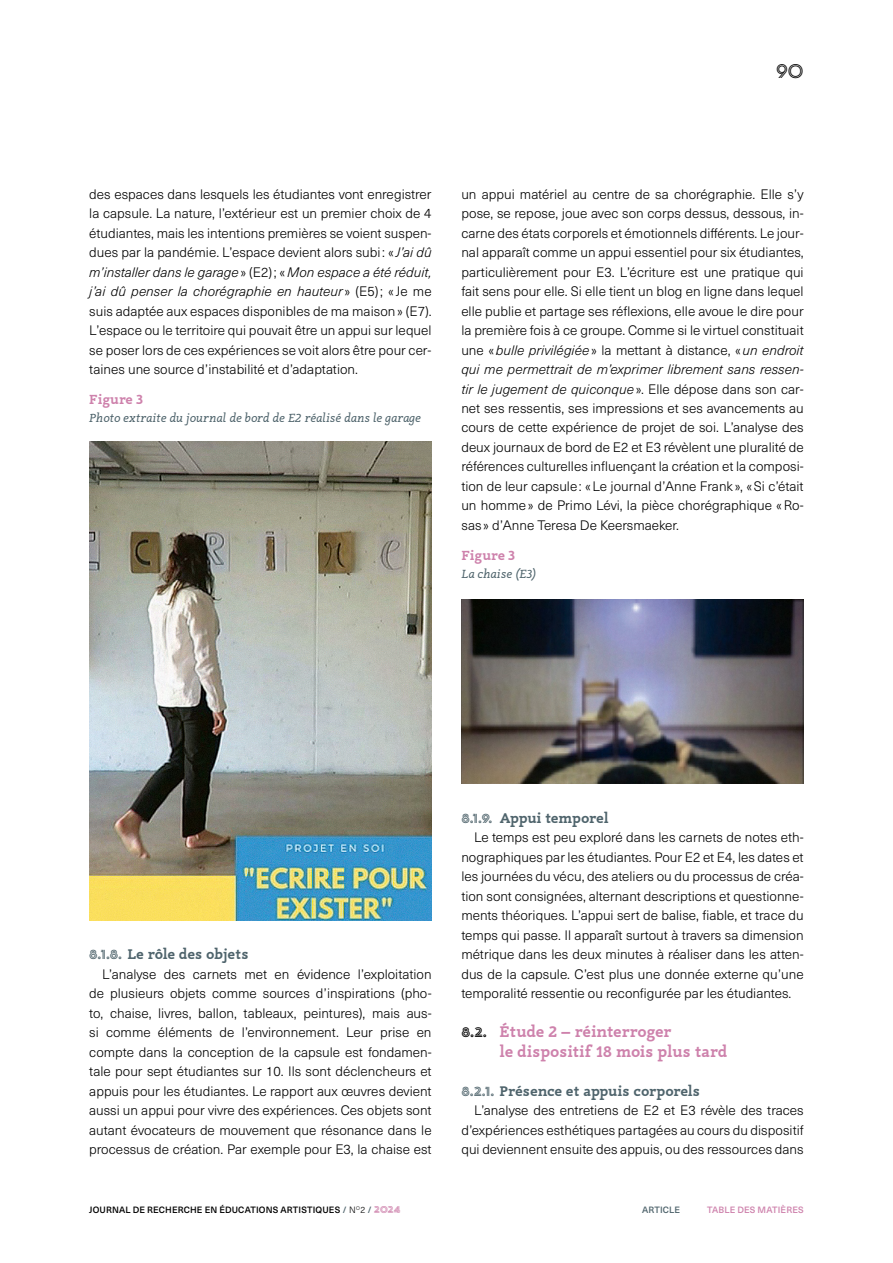
<style>
.page{position:relative;width:893px;height:1263px;background:#fff}
.page>*{position:absolute;margin:0;border:0;box-sizing:border-box;transform-origin:0 0}
.t1{font:22.5px "Oskar Inline Two";color:#000}
.t2{font:700 15.75px/19.5px "Canape Serif";letter-spacing:-.015em;color:#ce82ac}
.t3{font:700 14.25px "Canape Serif";letter-spacing:-.015em;color:#4f646c}
.t4{font:300 13.5px/19.5px "Neue Haas Unica Pro";color:#000;text-align:justify}
.t5{font:700 13.5px "Canape Serif";letter-spacing:-.015em;color:#ce82ac}
.t6{font:italic 12px "Canape Serif";color:#4f646c}
.t7{font:500 9px "Neue Haas Unica Pro";letter-spacing:.015em;color:#000}
.t8{font:500 9px "Neue Haas Unica Pro";letter-spacing:.015em;color:#ce82ac}
.t9{font:500 9px "Neue Haas Unica Pro";letter-spacing:.02em;color:#4f646c}
.s1{font-style:italic}
.s2{font-family:"Oskar Inline Two";font-size:15px}
.s3{font-family:"Oskar Inline Two";color:#000}
.s4{font-weight:700;color:#4f646c}
.s5{font-weight:300}
.s6{font-family:"Oskar Inline Two";font-weight:700;font-size:11.25px;color:#ce82ac}
</style>
<div class="page">
<img style="left:89px;top:441px;width:343px;height:479px">
<img style="left:461px;top:600px;width:343px;height:184px">
<h1 class="t1" style="left:776px;top:58px;width:29px">90</h1>
<p class="t4" style="left:89px;top:184px;width:344px">des espaces dans lesquels les étudiantes vont enregistrer la capsule. La nature, l’extérieur est un premier choix de 4 étudiantes, mais les intentions premières se voient suspen&shy;dues par la pandémie. L’espace devient alors subi : « <span class="s1">J’ai dû m’installer dans le garage</span>» (E2); «<span class="s1">Mon espace a été réduit, j’ai dû penser la chorégraphie en hauteur</span> » (E5); « Je me suis adaptée aux espaces disponibles de ma maison» (E7).<br>L’espace ou le territoire qui pouvait être un appui sur lequel se poser lors de ces expériences se voit alors être pour cer&shy;taines une source d’instabilité et d’adaptation.</p>
<p class="t5" style="left:89px;top:390px;width:56px">Figure 3</p>
<p class="t6" style="left:89px;top:410px;width:333px">Photo extraite du journal de bord de E2 réalisé dans le garage</p>
<p class="t4" style="left:461px;top:184px;width:344px">un appui matériel au centre de sa chorégraphie. Elle s’y pose, se repose, joue avec son corps dessus, dessous, in&shy;carne des états corporels et émotionnels différents. Le jour&shy;nal apparaît comme un appui essentiel pour six étudiantes, particulièrement pour E3. L’écriture est une pratique qui fait sens pour elle. Si elle tient un blog en ligne dans lequel elle publie et partage ses réflexions, elle avoue le dire pour la première fois à ce groupe. Comme si le virtuel constituait une «<span class="s1">bulle privilégiée</span>» la mettant à distance, «<span class="s1">un endroit qui me permettrait de m’exprimer librement sans ressen&shy;tir le jugement de quiconque</span>». Elle dépose dans son car&shy;net ses ressentis, ses impressions et ses avancements au cours de cette expérience de projet de soi. L’analyse des deux journaux de bord de E2 et E3 révèlent une pluralité de références culturelles influençant la création et la composi&shy;tion de leur capsule: «Le journal d’Anne Frank », «Si c’était un homme» de Primo Lévi, la pièce chorégraphique «Ro&shy;sas » d’Anne Teresa De Keersmaeker.</p>
<p class="t5" style="left:461px;top:546px;width:56px">Figure 3</p>
<p class="t6" style="left:461px;top:566px;width:77px">La chaise (E3)</p>
<p class="t3" style="left:89px;top:945px;width:161px"><span class="s2">8.1.8.</span> Le rôle des objets</p>
<p class="t4" style="left:89px;top:964px;width:344px;text-indent:13px">L’analyse des carnets met en évidence l’exploitation de plusieurs objets comme sources d’inspirations (pho&shy;to, chaise, livres, ballon, tableaux, peintures), mais aus&shy;si comme éléments de l’environnement. Leur prise en compte dans la conception de la capsule est fondamen&shy;tale pour sept étudiantes sur 10. Ils sont déclencheurs et appuis pour les étudiantes. Le rapport aux œuvres devient aussi un appui pour vivre des expériences. Ces objets sont autant évocateurs de mouvement que résonance dans le processus de création. Par exemple pour E3, la chaise est</p>
<p class="t3" style="left:461px;top:808px;width:149px"><span class="s2">8.1.9.</span> Appui temporel</p>
<p class="t4" style="left:461px;top:828px;width:344px;text-indent:13px">Le temps est peu exploré dans les carnets de notes eth&shy;nographiques par les étudiantes. Pour E2 et E4, les dates et les journées du vécu, des ateliers ou du processus de créa&shy;tion sont consignées, alternant descriptions et questionne&shy;ments théoriques. L’appui sert de balise, fiable, et trace du temps qui passe. Il apparaît surtout à travers sa dimension métrique dans les deux minutes à réaliser dans les atten&shy;dus de la capsule. C’est plus une donnée externe qu’une temporalité ressentie ou reconfigurée par les étudiantes.</p>
<p class="t2" style="left:500px;top:1022px;width:229px;text-indent:-38px"><span class="s3">8.2.</span> Étude 2 – réinterroger<br>le dispositif 18 mois plus tard</p>
<p class="t3" style="left:461px;top:1081px;width:240px"><span class="s2">8.2.1.</span> Présence et appuis corporels</p>
<p class="t4" style="left:461px;top:1101px;width:344px;text-indent:13px">L’analyse des entretiens de E2 et E3 révèle des traces d’expériences esthétiques partagées au cours du dispositif qui deviennent ensuite des appuis, ou des ressources dans</p>
<p class="t7" style="left:89px;top:1204px;width:313px">JOURNAL DE RECHERCHE EN ÉDUCATIONS ARTISTIQUES <span class="s4">/</span> <span class="s5">N</span><sup>O</sup><span class="s5">2</span> <span class="s4">/</span> <span class="s6">2024</span></p>
<p class="t9" style="left:642px;top:1204px;width:40px">ARTICLE</p>
<p class="t8" style="left:707px;top:1204px;width:98px">TABLE DES MATIÈRES</p>
</div>
